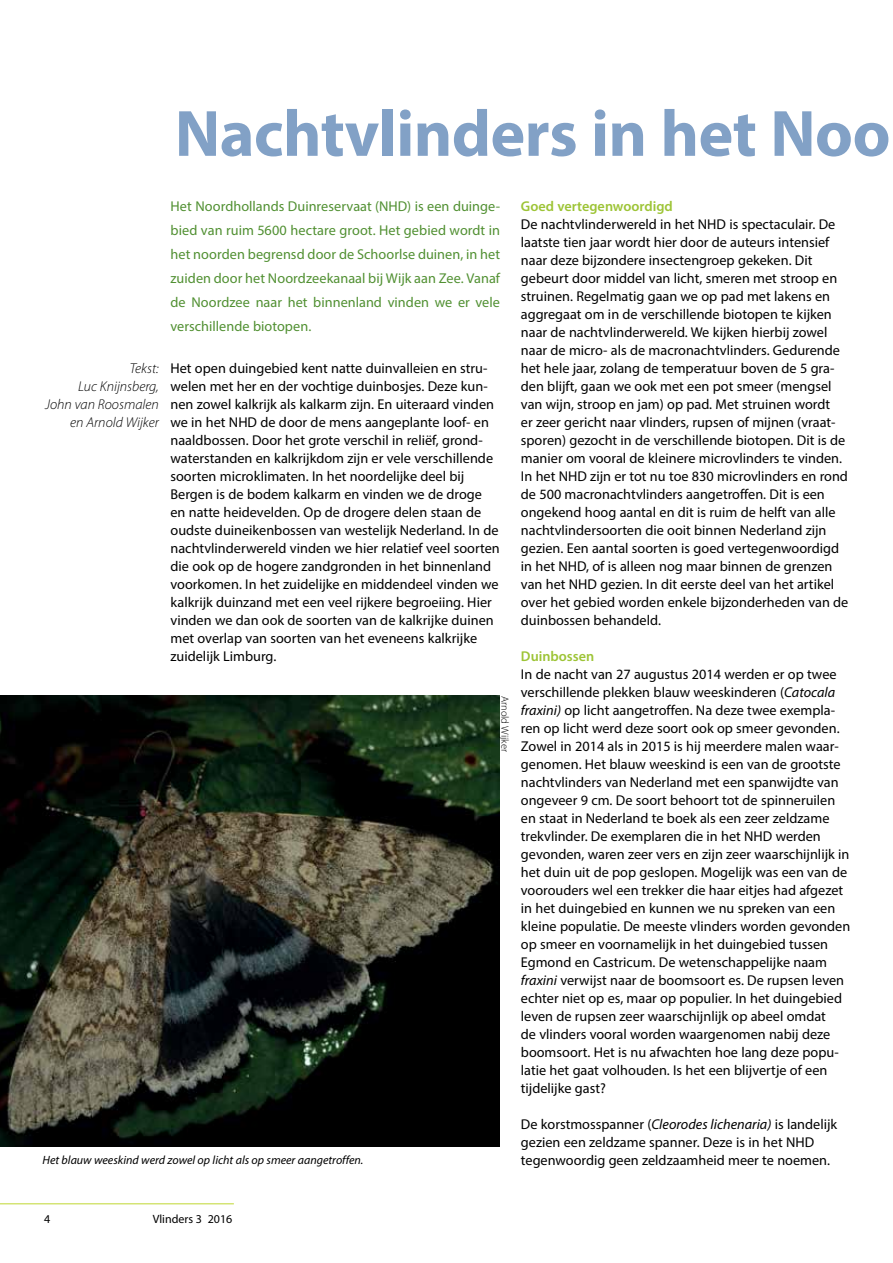
<style>
.page{position:relative;width:893px;height:1263px;background:#fff}
.page>*{position:absolute;margin:0;border:0;box-sizing:border-box;transform-origin:0 0}
.t1{font:700 66px "Myriad Pro";letter-spacing:-.01em;color:#82a1c6}
.t2{font:14.25px/18px "Myriad Pro";color:#000}
.t3{font:14.25px/24px "Myriad Pro";letter-spacing:.005em;color:#519032;text-align:justify}
.t4{font:italic 300 14.25px/18px "Myriad Pro";color:#000;text-align:right}
.t5{font:600 14.25px "Myriad Pro";color:#9dc436}
.t6{font:italic 12px "Myriad Pro";color:#000}
.t7{font:12px "Myriad Pro";color:#000}
.t8{font:300 10.5px "Myriad Pro";color:#000}
.s1{font-style:italic}
</style>
<div class="page">
<hr style="left:0;top:1203px;width:234px;height:1px;background:#bfd730">
<img style="left:0;top:696px;width:500px;height:450px">
<h1 class="t1" style="left:175px;top:91px;width:717px">Nachtvlinders in het Noo</h1>
<p class="t4" style="left:45px;top:360px;width:115px">Tekst:<br>Luc Knijnsberg,<br>John van Roosmalen en Arnold Wijker</p>
<p class="t3" style="left:171px;top:194px;width:331px">Het Noordhollands Duinreservaat (NHD) is een duinge&shy;bied van ruim 5600 hectare groot. Het gebied wordt in het noorden begrensd door de Schoorlse duinen, in het zuiden door het Noordzeekanaal bij Wijk aan Zee. Vanaf de Noordzee naar het binnenland vinden we er vele verschillende biotopen.</p>
<p class="t2" style="left:171px;top:359px;width:331px">Het open duingebied kent natte duinvalleien en stru&shy;welen met her en der vochtige duinbosjes. Deze kun&shy;nen zowel kalkrijk als kalkarm zijn. En uiteraard vinden we in het NHD de door de mens aangeplante loof- en naaldbossen. Door het grote verschil in reliëf, grond&shy;waterstanden en kalkrijkdom zijn er vele verschillende soorten microklimaten. In het noordelijke deel bij Bergen is de bodem kalkarm en vinden we de droge en natte heidevelden. Op de drogere delen staan de oudste duineikenbossen van westelijk Nederland. In de nachtvlinderwereld vinden we hier relatief veel soorten die ook op de hogere zandgronden in het binnenland voorkomen. In het zuidelijke en middendeel vinden we kalkrijk duinzand met een veel rijkere begroeiing. Hier vinden we dan ook de soorten van de kalkrijke duinen met overlap van soorten van het eveneens kalkrijke zuidelijk Limburg.</p>
<p class="t8" style="left:511px;top:696px;width:58px;rotate:90deg">Arnold Wijker</p>
<p class="t6" style="left:43px;top:1152px;width:322px">Het blauw weeskind werd zowel op licht als op smeer aangetroffen.</p>
<p class="t5" style="left:521px;top:197px;width:153px">Goed vertegenwoordigd</p>
<p class="t2" style="left:521px;top:215px;width:329px">De nachtvlinderwereld in het NHD is spectaculair. De laatste tien jaar wordt hier door de auteurs intensief naar deze bijzondere insectengroep gekeken. Dit gebeurt door middel van licht, smeren met stroop en struinen. Regelmatig gaan we op pad met lakens en aggregaat om in de verschillende biotopen te kijken naar de nachtvlinderwereld. We kijken hierbij zowel naar de micro- als de macronachtvlinders. Gedurende het hele jaar, zolang de temperatuur boven de 5 gra&shy;den blijft, gaan we ook met een pot smeer (mengsel van wijn, stroop en jam) op pad. Met struinen wordt<br>er zeer gericht naar vlinders, rupsen of mijnen (vraat&shy;sporen) gezocht in de verschillende biotopen. Dit is de manier om vooral de kleinere microvlinders te vinden.<br>In het NHD zijn er tot nu toe 830 microvlinders en rond de 500 macronachtvlinders aangetroffen. Dit is een ongekend hoog aantal en dit is ruim de helft van alle nachtvlindersoorten die ooit binnen Nederland zijn gezien. Een aantal soorten is goed vertegenwoordigd in het NHD, of is alleen nog maar binnen de grenzen van het NHD gezien. In dit eerste deel van het artikel over het gebied worden enkele bijzonderheden van de duinbossen behandeld.</p>
<p class="t5" style="left:521px;top:647px;width:75px">Duinbossen</p>
<p class="t2" style="left:521px;top:665px;width:331px">In de nacht van 27 augustus 2014 werden er op twee verschillende plekken blauw weeskinderen (<span class="s1">Catocala fraxini)</span> op licht aangetroffen. Na deze twee exempla&shy;ren op licht werd deze soort ook op smeer gevonden.<br>Zowel in 2014 als in 2015 is hij meerdere malen waar&shy;genomen. Het blauw weeskind is een van de grootste nachtvlinders van Nederland met een spanwijdte van ongeveer 9 cm. De soort behoort tot de spinneruilen en staat in Nederland te boek als een zeer zeldzame trekvlinder. De exemplaren die in het NHD werden gevonden, waren zeer vers en zijn zeer waarschijnlijk in het duin uit de pop geslopen. Mogelijk was een van de voorouders wel een trekker die haar eitjes had afgezet in het duingebied en kunnen we nu spreken van een kleine populatie. De meeste vlinders worden gevonden op smeer en voornamelijk in het duingebied tussen Egmond en Castricum. De wetenschappelijke naam <span class="s1">fraxini</span> verwijst naar de boomsoort es. De rupsen leven echter niet op es, maar op populier. In het duingebied leven de rupsen zeer waarschijnlijk op abeel omdat<br>de vlinders vooral worden waargenomen nabij deze boomsoort. Het is nu afwachten hoe lang deze popu&shy;latie het gaat volhouden. Is het een blijvertje of een tijdelijke gast?</p>
<p class="t2" style="left:521px;top:1115px;width:318px">De korstmosspanner (<span class="s1">Cleorodes lichenaria)</span> is landelijk gezien een zeldzame spanner. Deze is in het NHD tegenwoordig geen zeldzaamheid meer te noemen.</p>
<p class="t7" style="left:44px;top:1211px;width:8px">4</p>
<p class="t7" style="left:153px;top:1211px;width:81px">Vlinders 3 2016</p>
</div>
